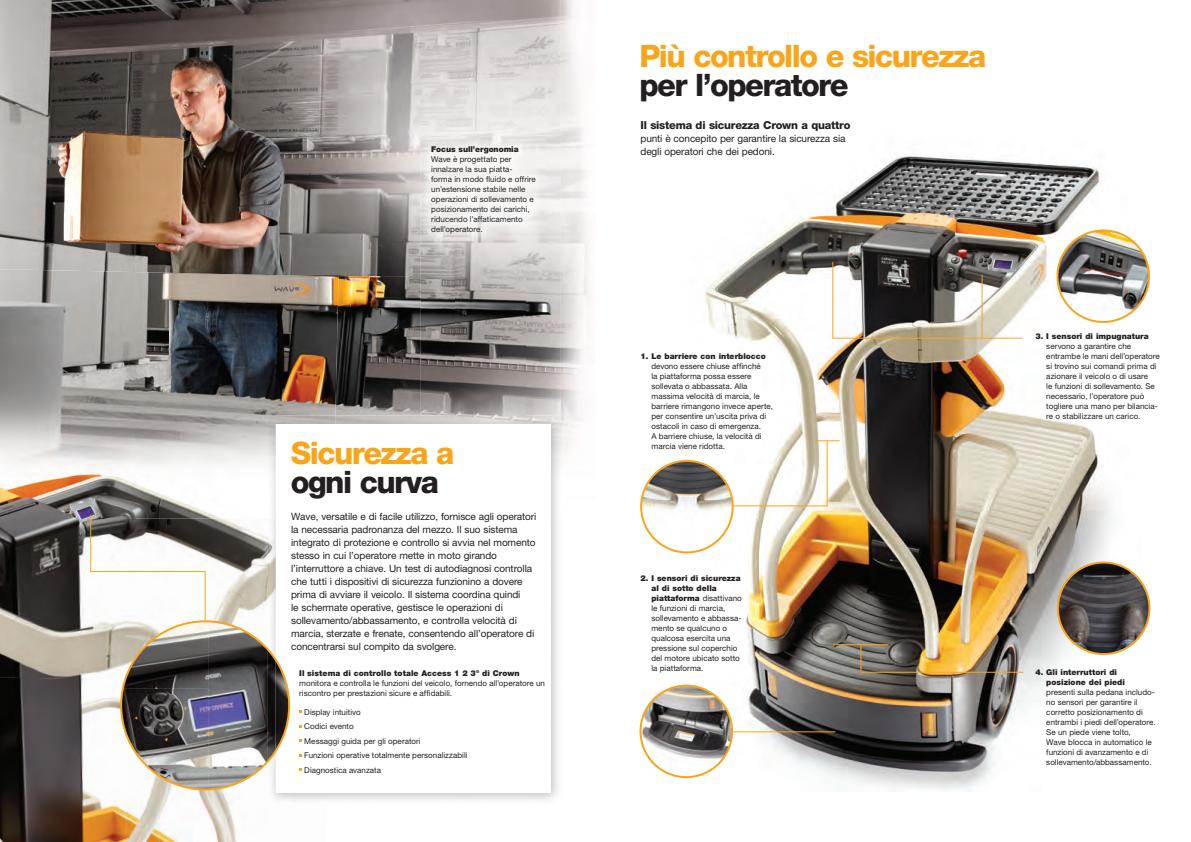
<style>
.page{position:relative;width:1191px;height:842px;background:#fff}
.page>*{position:absolute;margin:0;border:0;box-sizing:border-box;transform-origin:0 0}
.t1{font:800 31px "Helvetica Neue LT Std";letter-spacing:-.05em;color:#f9a51b}
.t2{font:800 31px "Helvetica Neue LT Std";letter-spacing:-.05em;color:#231f20}
.t3{font:800 11px "Helvetica Neue LT Std";letter-spacing:-.02em;color:#231f20}
.t4{font:10px/13px "Helvetica Neue LT Std";letter-spacing:-.01em;color:#231f20}
.t5{font:8px/10px "Helvetica Neue LT Std";letter-spacing:.005em;color:#231f20}
.t6{font:900 8px/9.6px "Helvetica Neue LT Std";color:#231f20}
.s1{font-weight:900}
</style>
<div class="page">
<img style="left:657px;top:154px;width:463px;height:636px">
<img style="left:0;top:0;width:560px;height:138px">
<img style="left:0;top:138px;width:140px;height:131px">
<img style="left:140px;top:138px;width:140px;height:137px">
<img style="left:280px;top:138px;width:140px;height:138px">
<img style="left:420px;top:138px;width:35px;height:277px">
<img style="left:525px;top:138px;width:36px;height:277px">
<img style="left:455px;top:243px;width:70px;height:172px">
<img style="left:338px;top:276px;width:82px;height:139px">
<img style="left:422px;top:137px;width:123px;height:106px">
<img style="left:657px;top:154px;width:201px;height:12px">
<hr style="left:733px;top:731px;width:102px;height:1px;background:#f9a51b">
<img style="left:1057px;top:230px;width:92px;height:90px">
<div style="left:1056px;top:229px;width:94px;height:94px;border:2px solid #f9a51b;border-radius:50%"></div>
<img style="left:641px;top:461px;width:91px;height:91px;border-radius:46px">
<div style="left:640px;top:460px;width:93px;height:93px;border:2px solid #f9a51b;border-radius:50%"></div>
<img style="left:1058px;top:562px;width:91px;height:91px">
<div style="left:1057px;top:561px;width:93px;height:94px;border:2px solid #f9a51b;border-radius:50%"></div>
<svg style="left:706px;top:439px;width:133px;height:68px"></svg>
<hr style="left:833px;top:644px;width:55px;height:1px;background:#f9a51b">
<img style="left:860px;top:644px;width:164px;height:29px">
<img style="left:0;top:518px;width:123px;height:159px">
<img style="left:206px;top:518px;width:61px;height:131px">
<img style="left:0;top:677px;width:126px;height:165px">
<img style="left:126px;top:789px;width:33px;height:53px">
<img style="left:159px;top:789px;width:34px;height:53px">
<img style="left:226px;top:762px;width:41px;height:80px">
<img style="left:193px;top:786px;width:35px;height:56px">
<img style="left:0;top:376px;width:270px;height:142px">
<img style="left:270px;top:275px;width:68px;height:140px">
<img style="left:0;top:269px;width:169px;height:107px">
<img style="left:169px;top:273px;width:102px;height:103px">
<img style="left:335px;top:415px;width:228px;height:35px">
<img style="left:267px;top:518px;width:60px;height:283px">
<img style="left:267px;top:415px;width:68px;height:103px">
<div style="left:276px;top:424px;width:274px;height:368px;background:#fff"></div>
<img style="left:121px;top:688px;width:88px;height:101px">
<img style="left:123px;top:621px;width:86px;height:68px">
<img style="left:267px;top:649px;width:9px;height:113px">
<img style="left:276px;top:721px;width:12px;height:30px">
<svg style="left:90px;top:514px;width:116px;height:107px"></svg>
<svg style="left:832px;top:261px;width:191px;height:78px"></svg>
<img style="left:641px;top:686px;width:91px;height:83px">
<div style="left:639px;top:685px;width:94px;height:93px;border:2px solid #f9a51b;border-radius:50%"></div>
<hr style="left:981px;top:275px;width:1px;height:63px;background:#f9a51b">
<p class="t6" style="left:431px;top:144px;width:89px">Focus sull’ergonomia</p>
<p class="t5" style="left:431px;top:154px;width:106px">Wave è progettato per innalzare la sua piatta-<br>forma in modo fluido e offrire un’estensione stabile nelle operazioni di sollevamento e posizionamento dei carichi, riducendo l’affaticamento dell’operatore.</p>
<h1 class="t1" style="left:291px;top:435px;width:165px">Sicurezza a</h1>
<h1 class="t2" style="left:291px;top:464px;width:150px">ogni curva</h1>
<p class="t4" style="left:291px;top:509px;width:247px">Wave, versatile e di facile utilizzo, fornisce agli operatori la necessaria padronanza del mezzo. Il suo sistema integrato di protezione e controllo si avvia nel momento stesso in cui l’operatore mette in moto girando l’interruttore a chiave. Un test di autodiagnosi controlla che tutti i dispositivi di sicurezza funzionino a dovere prima di avviare il veicolo. Il sistema coordina quindi<br>le schermate operative, gestisce le operazioni di sollevamento/abbassamento, e controlla velocità di marcia, sterzate e frenate, consentendo all’operatore di concentrarsi sul compito da svolgere.</p>
<p class="t5" style="left:299px;top:668px;width:247px"><span class="s1">Il sistema di controllo totale Access 1 2 3</span><sup>®</sup> <span class="s1">di Crown </span>monitora e controlla le funzioni del veicolo, fornendo all’operatore un riscontro per prestazioni sicure e affidabili.</p>
<p class="t5" style="left:304px;top:704px;width:165px;line-height:14.5px">Display intuitivo<br>Codici evento<br>Messaggi guida per gli operatori<br>Funzioni operative totalmente personalizzabili<br>Diagnostica avanzata</p>
<h1 class="t1" style="left:639px;top:38px;width:348px">Più controllo e sicurezza</h1>
<h1 class="t2" style="left:639px;top:67px;width:211px">per l’operatore</h1>
<h2 class="t3" style="left:640px;top:119px;width:211px">Il sistema di sicurezza Crown a quattro</h2>
<p class="t4" style="left:640px;top:132px;width:207px">punti è concepito per garantire la sicurezza sia degli operatori che dei pedoni.</p>
<p class="t6" style="left:640px;top:351px;width:127px">1. Le barriere con interblocco</p>
<p class="t5" style="left:651px;top:361px;width:123px">devono essere chiuse affinché<br>la piattaforma possa essere sollevata o abbassata. Alla massima velocità di marcia, le barriere rimangono invece aperte, per consentire un’uscita priva di ostacoli in caso di emergenza.<br>A barriere chiuse, la velocità di marcia viene ridotta.</p>
<p class="t5" style="left:651px;top:573px;width:92px;text-indent:-11px"><span class="s1">2. I sensori di sicurezza al di sotto della piattaforma</span> disattivano le funzioni di marcia, sollevamento e abbassa&shy;mento se qualcuno o qualcosa esercita una pressione sul coperchio del motore ubicato sotto la piattaforma.</p>
<p class="t6" style="left:1035px;top:331px;width:115px">3. I sensori di impugnatura</p>
<p class="t5" style="left:1046px;top:341px;width:115px">servono a garantire che entrambe le mani dell’operatore si trovino sui comandi prima di azionare il veicolo o di usare<br>le funzioni di sollevamento. Se necessario, l’operatore può togliere una mano per bilancia&shy;re o stabilizzare un carico.</p>
<p class="t6" style="left:1046px;top:667px;width:80px;text-indent:-11px">4. Gli interruttori di posizione dei piedi</p>
<p class="t5" style="left:1046px;top:687px;width:111px">presenti sulla pedana includo&shy;no sensori per garantire il corretto posizionamento di entrambi i piedi dell’operatore.<br>Se un piede viene tolto,<br>Wave blocca in automatico le funzioni di avanzamento e di sollevamento/abbassamento.</p>
</div>
